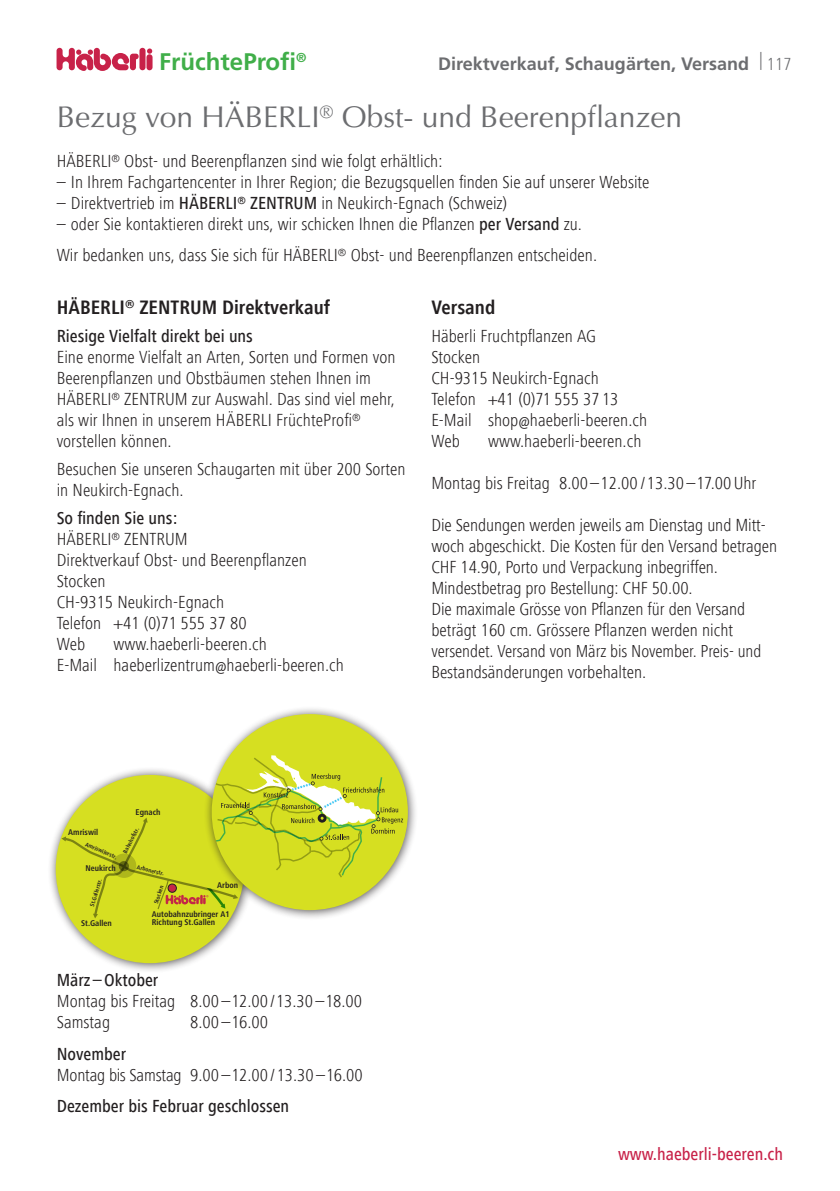
<style>
.page{position:relative;width:840px;height:1191px;background:#fff}
.page>*{position:absolute;margin:0;border:0;box-sizing:border-box;transform-origin:0 0}
.t1{font:30px "Optima LT Std";color:#6c6d70}
.t2{font:700 24px "Frutiger";color:#40ae49}
.t3{font:700 condensed 20px "Frutiger Next LT";color:#231f20}
.t4{font:300 condensed 18px/21px "Frutiger Next LT";color:#231f20}
.t5{font:500 condensed 18px "Frutiger Next LT";color:#231f20}
.t6{font:700 18px "Frutiger";color:#6c6d70}
.t7{font:500 condensed 18px "Frutiger Next LT";color:#c82249}
.t8{font:300 condensed 18px "Frutiger Next LT";color:#6c6d70}
.t9{font:300 condensed 17.8px "Frutiger Next LT";letter-spacing:-.005em;color:#231f20}
.t10{font:700 13px "Frutiger";color:#40ae49}
.t11{font:700 condensed 8.6px/8px "Frutiger Next LT";color:#231f20}
.t12{font:700 condensed 6.2px "Frutiger Next LT";color:#231f20}
.s1{font-weight:500}
</style>
<div class="page">
<div style="left:139px;top:48px;width:6px;height:22px;background:#c82249;border-radius:3px"></div>
<div style="left:146px;top:54px;width:6px;height:16px;background:#c82249;border-radius:3px"></div>
<svg style="left:147px;top:48px;width:5px;height:6px"></svg>
<svg style="left:56px;top:48px;width:83px;height:23px"></svg>
<div style="left:48px;top:767px;width:206px;height:206px;background:#231f20;opacity:.75"></div>
<div style="left:56px;top:775px;width:188px;height:188px;background:#d6df21;border-radius:50%"></div>
<div style="left:203px;top:705px;width:215px;height:215px;background:#231f20;opacity:.75"></div>
<div style="left:211px;top:714px;width:196px;height:196px;background:#d6df21;border-radius:98px"></div>
<svg style="left:61px;top:755px;width:342px;height:163px"></svg>
<h2 class="t2" style="left:159px;top:47px;width:138px">FrüchteProfi</h2>
<p class="t8" style="left:766px;top:54px;width:26px">117</p>
<p class="t8" style="left:758px;top:50px;width:5px">|</p>
<p class="t10" style="left:296px;top:50px;width:12px">®</p>
<p class="t6" style="left:438px;top:53px;width:312px">Direktverkauf, Schaugärten, Versand</p>
<h1 class="t1" style="left:57px;top:99px;width:626px">Bezug von HÄBERLI<sup>®</sup> Obst- und Beerenpflanzen</h1>
<p class="t4" style="left:57px;top:150px;width:387px">HÄBERLI<sup>®</sup> Obst- und Beerenpflanzen sind wie folgt erhältlich:</p>
<p class="t4" style="left:57px;top:171px;width:594px">– In Ihrem Fachgartencenter in Ihrer Region; die Bezugsquellen finden Sie auf unserer Website</p>
<p class="t4" style="left:57px;top:192px;width:451px">– Direktvertrieb im <span class="s1">HÄBERLI</span><sup>®</sup> <span class="s1">ZENTRUM</span> in Neukirch-Egnach (Schweiz)</p>
<p class="t4" style="left:57px;top:208px;width:541px;line-height:31.6px">– oder Sie kontaktieren direkt uns, wir schicken Ihnen die Pflanzen <span class="s1">per Versand</span> zu.<br>Wir bedanken uns, dass Sie sich für HÄBERLI<sup>®</sup> Obst- und Beerenpflanzen entscheiden.</p>
<p class="t3" style="left:431px;top:296px;width:65px">Versand</p>
<p class="t4" style="left:431px;top:325px;width:217px">Häberli Fruchtpflanzen AG<br>Stocken<br>CH-9315 Neukirch-Egnach<br>Telefon +41 (0)71 555 37 13<br>E-Mail shop@haeberli-beeren.ch<br>Web</p>
<p class="t3" style="left:57px;top:296px;width:275px">HÄBERLI<sup>®</sup> ZENTRUM Direktverkauf</p>
<p class="t5" style="left:57px;top:326px;width:197px">Riesige Vielfalt direkt bei uns</p>
<p class="t4" style="left:57px;top:346px;width:340px">Eine enorme Vielfalt an Arten, Sorten und Formen von Beerenpflanzen und Obstbäumen stehen Ihnen im HÄBERLI<sup>®</sup> ZENTRUM zur Auswahl. Das sind viel mehr, als wir Ihnen in unserem HÄBERLI FrüchteProfi<sup>® </sup>vorstellen können.</p>
<p class="t4" style="left:57px;top:458px;width:350px">Besuchen Sie unseren Schaugarten mit über 200 Sorten in Neukirch-Egnach.</p>
<p class="t4" style="left:57px;top:507px;width:251px"><span class="s1">So finden Sie uns:<br></span>HÄBERLI<sup>®</sup> ZENTRUM<br>Direktverkauf Obst- und Beerenpflanzen<br>Stocken<br>CH-9315 Neukirch-Egnach<br>Telefon +41 (0)71 555 37 80<br>Web</p>
<p class="t4" style="left:488px;top:430px;width:155px">www.haeberli-beeren.ch</p>
<p class="t4" style="left:431px;top:472px;width:326px">Montag bis Freitag 8.00–12.00 /13.30–17.00Uhr</p>
<p class="t4" style="left:431px;top:514px;width:347px">Die Sendungen werden jeweils am Dienstag und Mitt&shy;woch abgeschickt. Die Kosten für den Versand betragen CHF 14.90, Porto und Verpackung inbegriffen.<br>Mindestbetrag pro Bestellung: CHF 50.00.<br>Die maximale Grösse von Pflanzen für den Versand beträgt 160 cm. Grössere Pflanzen werden nicht</p>
<p class="t9" style="left:431px;top:641px;width:331px">versendet. Versand von März bis November. Preis- und</p>
<p class="t4" style="left:431px;top:661px;width:216px">Bestandsänderungen vorbehalten.</p>
<p class="t4" style="left:57px;top:633px;width:288px;text-indent:57px">www.haeberli-beeren.ch<br>E-Mail haeberlizentrum@haeberli-beeren.ch</p>
<p class="t11" style="left:136px;top:808px;width:26px">Egnach</p>
<p class="t11" style="left:68px;top:827px;width:31px">Amriswil</p>
<p class="t12" style="left:121px;top:851px;width:30px;rotate:-63deg">Bahnhofstr.</p>
<p class="t12" style="left:87px;top:840px;width:36px;rotate:23deg">Amriswilerstr.</p>
<p class="t12" style="left:89px;top:905px;width:30px;rotate:-73deg">St.Gallerstr.</p>
<p class="t11" style="left:85px;top:864px;width:32px">Neukirch</p>
<p class="t12" style="left:138px;top:864px;width:29px;rotate:13deg">Arbonerstr.</p>
<p class="t11" style="left:217px;top:881px;width:22px">Arbon</p>
<p class="t12" style="left:152px;top:902px;width:21px;rotate:-72deg">Stocken</p>
<p class="t11" style="left:152px;top:910px;width:79px">Autobahnzubringer A1<br>Richtung St.Gallen</p>
<p class="t11" style="left:81px;top:919px;width:32px">St.Gallen</p>
<p class="t5" style="left:57px;top:970px;width:103px">März–Oktober</p>
<p class="t4" style="left:57px;top:990px;width:307px">Montag bis Freitag 8.00 –12.00 /13.30 –18.00<br>Samstag</p>
<p class="t4" style="left:190px;top:1011px;width:79px">8.00–16.00</p>
<p class="t5" style="left:57px;top:1043px;width:71px">November</p>
<p class="t4" style="left:57px;top:1064px;width:307px">Montag bis Samstag 9.00–12.00 / 13.30–16.00</p>
<p class="t5" style="left:57px;top:1096px;width:234px">Dezember bis Februar geschlossen</p>
<p class="t7" style="left:617px;top:1143px;width:167px">www.haeberli-beeren.ch</p>
</div>
